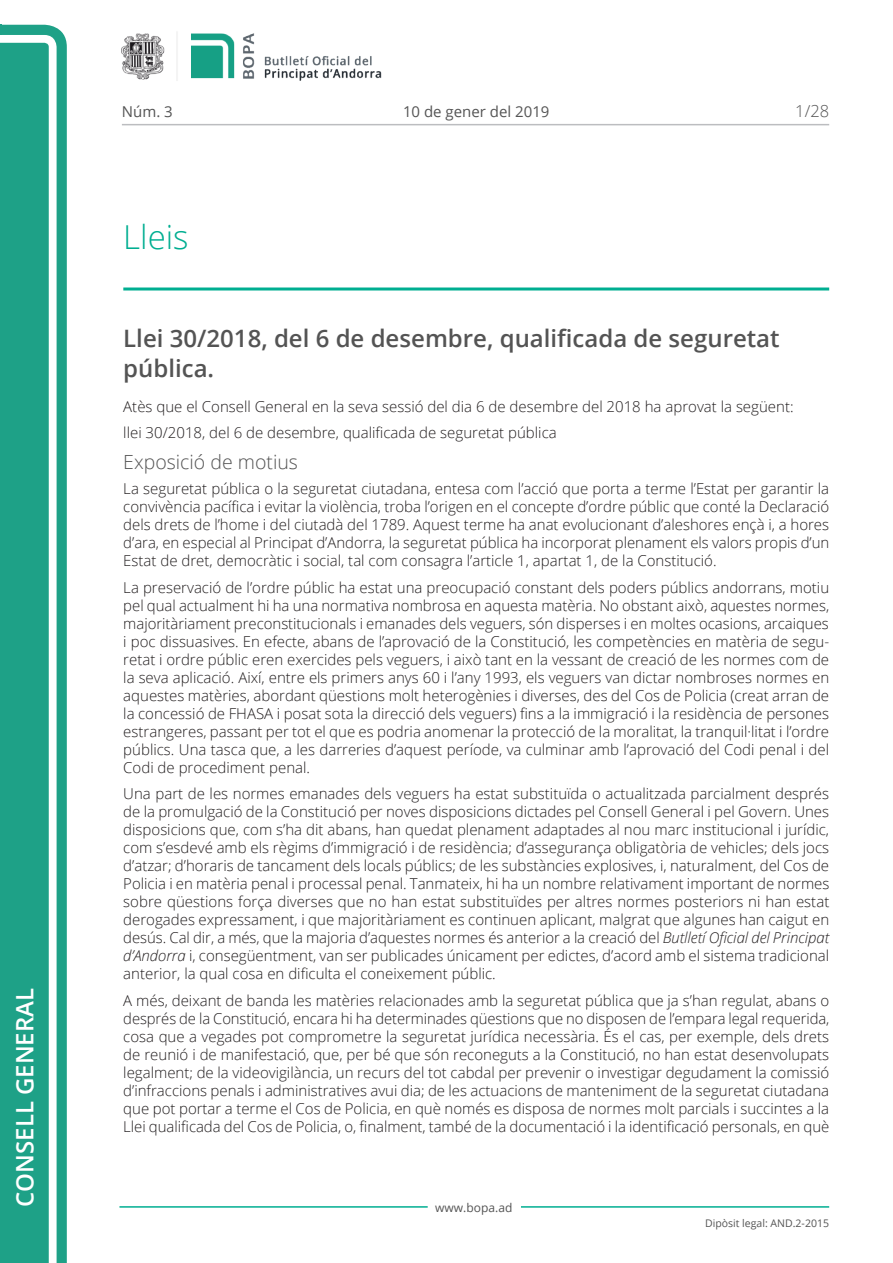
<style>
.page{position:relative;width:893px;height:1263px;background:#fff}
.page>*{position:absolute;margin:0;border:0;box-sizing:border-box;transform-origin:0 0}
.Titol_2_PAG{font:300 33px "Open Sans";color:#00ae91}
.Titol_3{font:600 24px/30px "Open Sans";color:#545454}
.t1{font:600 24px "Open Sans";color:#fff}
.Titol_5{font:300 19.5px "Open Sans";color:#545454}
.num_pagina{font:300 16.5px "Open Sans";color:#545454}
.Body_text{font:300 15px/18px "Open Sans";color:#231f20;text-align:justify}
.carrer{font:15px "Open Sans";color:#545454}
.t2{font:12px "Open Sans";color:#545454}
.t3{font:10.5px "Open Sans";color:#545454}
.s1{font-style:italic}
</style>
<div class="page">
<svg style="left:0;top:25px;width:67px;height:1238px;fill:#1ea187"></svg>
<div style="left:0;top:43px;width:49px;height:1220px;background:#1ea187"></div>
<img style="left:122px;top:32px;width:260px;height:49px">
<hr style="left:119px;top:1206px;width:309px;height:2px;background:#00ae91">
<hr style="left:521px;top:1206px;width:308px;height:2px;background:#00ae91">
<hr style="left:122px;top:124px;width:707px;height:1px;background:#bcbdc0">
<hr style="left:123px;top:287px;width:706px;height:3px;background:#00ae91">
<p class="t1" style="left:8px;top:1207px;width:220px;rotate:-90deg">Consell General</p>
<p class="carrer" style="left:122px;top:102px;width:52px">Núm. 3</p>
<p class="carrer" style="left:403px;top:102px;width:148px">10 de gener del 2019</p>
<p class="Titol_2_PAG" style="left:123px;top:215px;width:67px">Lleis</p>
<p class="num_pagina" style="left:795px;top:100px;width:35px">1/28</p>
<p class="Titol_3" style="left:123px;top:322px;width:658px">Llei 30/2018, del 6 de desembre, qualificada de seguretat pública.</p>
<p class="Body_text" style="left:123px;top:397px;width:672px">Atès que el Consell General en la seva sessió del dia 6 de desembre del 2018 ha aprovat la següent:</p>
<p class="Body_text" style="left:123px;top:423px;width:435px">llei 30/2018, del 6 de desembre, qualificada de seguretat pública</p>
<p class="Titol_5" style="left:123px;top:449px;width:176px">Exposició de motius</p>
<p class="Body_text" style="left:123px;top:479px;width:708px">La seguretat pública o la seguretat ciutadana, entesa com l’acció que porta a terme l’Estat per garantir la convivència pacífica i evitar la violència, troba l’origen en el concepte d’ordre públic que conté la Declaració dels drets de l’home i del ciutadà del 1789. Aquest terme ha anat evolucionant d’aleshores ençà i, a hores d’ara, en especial al Principat d’Andorra, la seguretat pública ha incorporat plenament els valors propis d’un Estat de dret, democràtic i social, tal com consagra l’article 1, apartat 1, de la Constitució.</p>
<p class="Body_text" style="left:123px;top:578px;width:707px">La preservació de l’ordre públic ha estat una preocupació constant dels poders públics andorrans, motiu pel qual actualment hi ha una normativa nombrosa en aquesta matèria. No obstant això, aquestes normes, majoritàriament preconstitucionals i emanades dels veguers, són disperses i en moltes ocasions, arcaiques i poc dissuasives. En efecte, abans de l’aprovació de la Constitució, les competències en matèria de segu&shy;retat i ordre públic eren exercides pels veguers, i això tant en la vessant de creació de les normes com de la seva aplicació. Així, entre els primers anys 60 i l’any 1993, els veguers van dictar nombroses normes en aquestes matèries, abordant qüestions molt heterogènies i diverses, des del Cos de Policia (creat arran de la concessió de FHASA i posat sota la direcció dels veguers) fins a la immigració i la residència de persones estrangeres, passant per tot el que es podria anomenar la protecció de la moralitat, la tranquil·litat i l’ordre públics. Una tasca que, a les darreries d’aquest període, va culminar amb l’aprovació del Codi penal i del Codi de procediment penal.</p>
<p class="Body_text" style="left:123px;top:784px;width:708px">Una part de les normes emanades dels veguers ha estat substituïda o actualitzada parcialment després de la promulgació de la Constitució per noves disposicions dictades pel Consell General i pel Govern. Unes disposicions que, com s’ha dit abans, han quedat plenament adaptades al nou marc institucional i jurídic, com s’esdevé amb els règims d’immigració i de residència; d’assegurança obligatòria de vehicles; dels jocs d’atzar; d’horaris de tancament dels locals públics; de les substàncies explosives, i, naturalment, del Cos de Policia i en matèria penal i processal penal. Tanmateix, hi ha un nombre relativament important de normes sobre qüestions força diverses que no han estat substituïdes per altres normes posteriors ni han estat derogades expressament, i que majoritàriament es continuen aplicant, malgrat que algunes han caigut en desús. Cal dir, a més, que la majoria d’aquestes normes és anterior a la creació del <span class="s1">Butlletí Oficial del Principat d’Andorra</span> i, consegüentment, van ser publicades únicament per edictes, d’acord amb el sistema tradicional anterior, la qual cosa en dificulta el coneixement públic.</p>
<p class="Body_text" style="left:123px;top:991px;width:708px">A més, deixant de banda les matèries relacionades amb la seguretat pública que ja s’han regulat, abans o després de la Constitució, encara hi ha determinades qüestions que no disposen de l’empara legal requerida, cosa que a vegades pot comprometre la seguretat jurídica necessària. És el cas, per exemple, dels drets de reunió i de manifestació, que, per bé que són reconeguts a la Constitució, no han estat desenvolupats legalment; de la videovigilància, un recurs del tot cabdal per prevenir o investigar degudament la comissió d’infraccions penals i administratives avui dia; de les actuacions de manteniment de la seguretat ciutadana que pot portar a terme el Cos de Policia, en què només es disposa de normes molt parcials i succintes a la Llei qualificada del Cos de Policia, o, finalment, també de la documentació i la identificació personals, en què</p>
<p class="t2" style="left:435px;top:1199px;width:79px">www.bopa.ad</p>
<p class="t3" style="left:705px;top:1216px;width:125px">Dipòsit legal: AND.2-2015</p>
</div>
